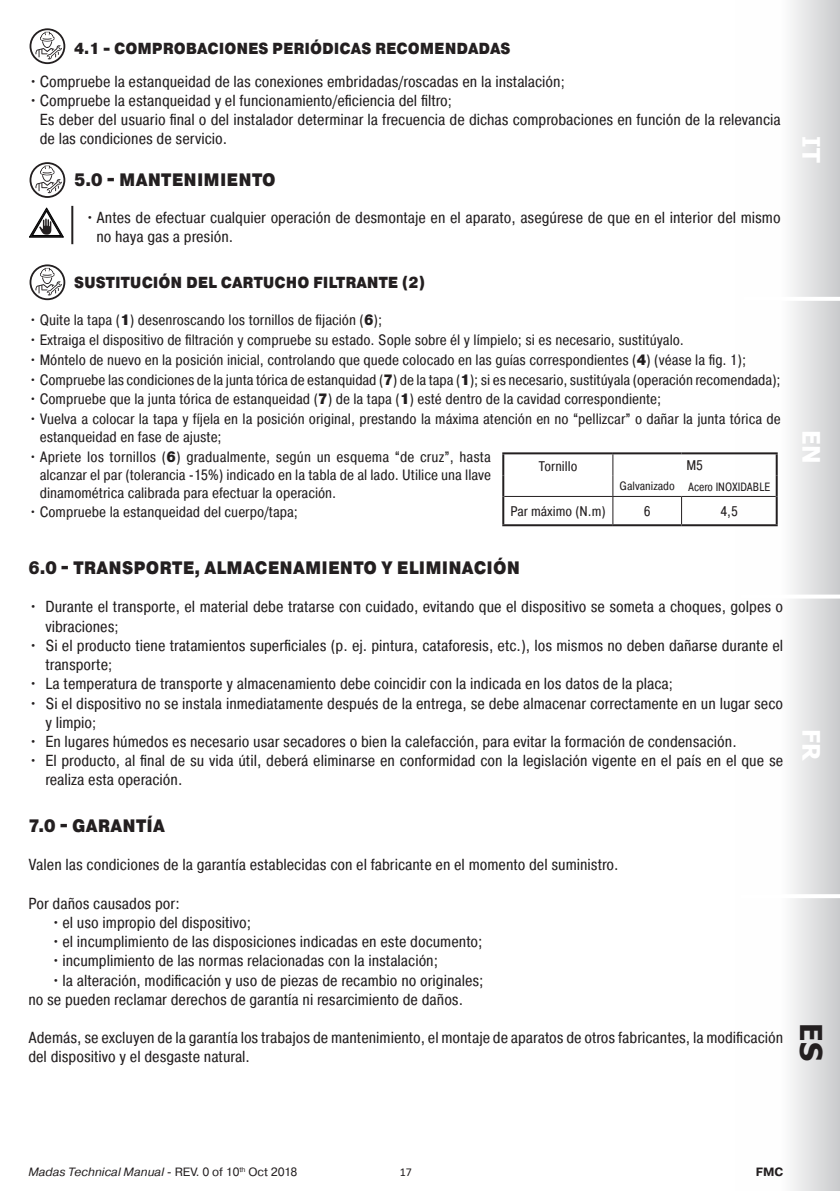
<style>
.page{position:relative;width:840px;height:1191px;background:#fff}
.page>*{position:absolute;margin:0;border:0;box-sizing:border-box;transform-origin:0 0}
.t1{font:700 30px "Tahoma";color:#231f20}
.t2{font:700 24px "Tahoma";color:#fff}
.t3{font:900 18px "Pragmatica Cond";letter-spacing:.01em;color:#231f20}
.t4{font:16px/19.2px "Pragmatica Cond";color:#231f20}
.t5{font:900 16px "Pragmatica Cond";color:#231f20}
.t6{font:15px/18px "Pragmatica Cond";color:#231f20}
.t7{font:14px "Pragmatica Cond";color:#231f20}
.t8{font:italic 12px "Pragmatica";color:#231f20}
.t9{font:12px "Pragmatica Cond";color:#231f20;scale:.95 1}
.t10{font:12px "Pragmatica Cond";color:#231f20}
.t11{font:700 12px "Pragmatica";color:#231f20}
.t12{font:12px "Calibri";color:#231f20}
.s1{font-size:15px}
.s2{font-weight:900}
.s3{font-style:normal}
</style>
<div class="page">
<div style="left:734px;top:0;width:105px;height:1191px;background:linear-gradient(to right,#fff,#d5d6d7)"></div>
<hr style="left:743px;top:297px;width:96px;height:4px;background:#fff">
<hr style="left:740px;top:594px;width:99px;height:4px;background:#fff">
<hr style="left:740px;top:894px;width:99px;height:4px;background:#fff">
<svg style="left:30px;top:28px;width:35px;height:36px"></svg>
<svg style="left:31px;top:30px;width:32px;height:32px"></svg>
<svg style="left:35px;top:32px;width:27px;height:27px"></svg>
<svg style="left:30px;top:162px;width:35px;height:36px"></svg>
<svg style="left:31px;top:164px;width:32px;height:32px"></svg>
<svg style="left:35px;top:166px;width:27px;height:27px"></svg>
<svg style="left:30px;top:264px;width:35px;height:36px"></svg>
<svg style="left:31px;top:266px;width:32px;height:32px"></svg>
<svg style="left:35px;top:268px;width:27px;height:27px"></svg>
<hr style="left:71px;top:206px;width:2px;height:38px;background:#231f20">
<svg style="left:29px;top:208px;width:34px;height:29px"></svg>
<hr style="left:504px;top:496px;width:108px;height:1px;background:#231f20">
<hr style="left:612px;top:496px;width:69px;height:1px;background:#231f20">
<svg style="left:612px;top:454px;width:1px;height:70px"></svg>
<hr style="left:681px;top:496px;width:94px;height:1px;background:#231f20">
<hr style="left:502px;top:452px;width:110px;height:2px;background:#231f20">
<hr style="left:502px;top:454px;width:2px;height:22px;background:#231f20">
<hr style="left:502px;top:476px;width:2px;height:20px;background:#231f20">
<hr style="left:612px;top:452px;width:69px;height:2px;background:#231f20">
<hr style="left:681px;top:452px;width:96px;height:2px;background:#231f20">
<hr style="left:775px;top:454px;width:2px;height:22px;background:#231f20">
<hr style="left:775px;top:476px;width:2px;height:20px;background:#231f20">
<hr style="left:502px;top:496px;width:2px;height:28px;background:#231f20">
<hr style="left:775px;top:496px;width:2px;height:28px;background:#231f20">
<hr style="left:502px;top:524px;width:110px;height:2px;background:#231f20">
<hr style="left:612px;top:524px;width:69px;height:2px;background:#231f20">
<hr style="left:681px;top:524px;width:96px;height:2px;background:#231f20">
<p class="t5" style="left:74px;top:38px;width:437px">4.1 - COMPROBACIONES PERIÓDICAS RECOMENDADAS</p>
<p class="t4" style="left:28px;top:71px;width:537px">•Compruebe la estanqueidad de las conexiones embridadas/roscadas en la instalación<span class="s1">;</span></p>
<p class="t4" style="left:28px;top:91px;width:425px">•Compruebe la estanqueidad y el funcionamiento/eficiencia del filtro<span class="s1">;</span></p>
<p class="t4" style="left:40px;top:110px;width:742px">Es deber del usuario final o del instalador determinar la frecuencia de dichas comprobaciones en función de la relevancia de las condiciones de servicio.</p>
<p class="t3" style="left:74px;top:168px;width:203px">5.0 - MANTENIMIENTO</p>
<p class="t4" style="left:96px;top:207px;width:685px;text-indent:-11px">•Antes de efectuar cualquier operación de desmontaje en el aparato, asegúrese de que en el interior del mismo no haya gas a presión.</p>
<p class="t5" style="left:74px;top:272px;width:352px">SUSTITUCIÓN DEL CARTUCHO FILTRANTE (2)</p>
<p class="t6" style="left:28px;top:311px;width:355px">• Quite la tapa (<span class="s2">1</span>) desenroscando los tornillos de fijación (<span class="s2">6</span>);</p>
<p class="t6" style="left:28px;top:331px;width:656px">• Extraiga el dispositivo de filtración y compruebe su estado. Sople sobre él y límpielo; si es necesario, sustitúyalo.</p>
<p class="t6" style="left:28px;top:351px;width:719px">• Móntelo de nuevo en la posición inicial, controlando que quede colocado en las guías correspondientes (<span class="s2">4</span>) (véase la fig. 1);</p>
<p class="t6" style="left:28px;top:370px;width:753px">• Compruebe las condiciones de la junta tórica de estanquidad (<span class="s2">7</span>) de la tapa (<span class="s2">1</span>); si es necesario, sustitúyala (operación recomendada);</p>
<p class="t6" style="left:28px;top:390px;width:634px">• Compruebe que la junta tórica de estanqueidad (<span class="s2">7</span>) de la tapa (<span class="s2">1</span>) esté dentro de la cavidad correspondiente;</p>
<p class="t6" style="left:40px;top:410px;width:742px;text-indent:-11px">• Vuelva a colocar la tapa y fíjela en la posición original, prestando la máxima atención en no “pellizcar” o dañar la junta tórica de estanqueidad en fase de ajuste;</p>
<p class="t6" style="left:40px;top:447px;width:453px;text-align:justify;text-indent:-11px">• Apriete los tornillos (<span class="s2">6</span>) gradualmente, según un esquema “de cruz”, hasta alcanzar el par (tolerancia -15%) indicado en la tabla de al lado. Utilice una llave dinamométrica calibrada para efectuar la operación.</p>
<p class="t6" style="left:28px;top:503px;width:271px">• Compruebe la estanqueidad del cuerpo/tapa;</p>
<p class="t7" style="left:538px;top:458px;width:40px">Tornillo</p>
<p class="t7" style="left:686px;top:456px;width:18px">M5</p>
<p class="t10" style="left:619px;top:479px;width:57px">Galvanizado</p>
<p class="t9" style="left:687px;top:479px;width:88px">Acero INOXIDABLE</p>
<p class="t7" style="left:510px;top:502px;width:97px">Par máximo (N.m)</p>
<p class="t7" style="left:643px;top:502px;width:8px">6</p>
<p class="t7" style="left:720px;top:503px;width:19px">4,5</p>
<p class="t3" style="left:28px;top:556px;width:493px">6.0 - TRANSPORTE, ALMACENAMIENTO Y ELIMINACIÓN</p>
<p class="t4" style="left:45px;top:597px;width:739px;text-indent:-17px">• Durante el transporte, el material debe tratarse con cuidado, evitando que el dispositivo se someta a choques, golpes o vibraciones<span class="s1">;</span></p>
<p class="t4" style="left:45px;top:635px;width:738px;text-indent:-17px">• Si el producto tiene tratamientos superficiales (p. ej. pintura, cataforesis, etc.), los mismos no deben dañarse durante el transporte<span class="s1">;</span></p>
<p class="t4" style="left:28px;top:674px;width:645px">• La temperatura de transporte y almacenamiento debe coincidir con la indicada en los datos de la placa<span class="s1">;</span></p>
<p class="t4" style="left:45px;top:693px;width:738px;text-indent:-17px">• Si el dispositivo no se instala inmediatamente después de la entrega, se debe almacenar correctamente en un lugar seco y limpio<span class="s1">;</span></p>
<p class="t4" style="left:28px;top:731px;width:709px">• En lugares húmedos es necesario usar secadores o bien la calefacción, para evitar la formación de condensación.</p>
<p class="t4" style="left:45px;top:751px;width:739px;text-indent:-17px">• El producto, al final de su vida útil, deberá eliminarse en conformidad con la legislación vigente en el país en el que se realiza esta operación.</p>
<p class="t3" style="left:28px;top:814px;width:138px">7.0 - GARANTÍA</p>
<p class="t4" style="left:28px;top:855px;width:591px">Valen las condiciones de la garantía establecidas con el fabricante en el momento del suministro.</p>
<p class="t4" style="left:28px;top:893px;width:153px">Por daños causados por:</p>
<p class="t4" style="left:51px;top:912px;width:201px">•el uso impropio del dispositivo;</p>
<p class="t4" style="left:51px;top:932px;width:433px">•el incumplimiento de las disposiciones indicadas en este documento;</p>
<p class="t4" style="left:51px;top:951px;width:388px">•incumplimiento de las normas relacionadas con la instalación;</p>
<p class="t4" style="left:51px;top:970px;width:434px">•la alteración, modificación y uso de piezas de recambio no originales;</p>
<p class="t4" style="left:28px;top:989px;width:436px">no se pueden reclamar derechos de garantía ni resarcimiento de daños.</p>
<p class="t4" style="left:28px;top:1028px;width:756px">Además, se excluyen de la garantía los trabajos de mantenimiento, el montaje de aparatos de otros fabricantes, la modificación del dispositivo y el desgaste natural.</p>
<h2 class="t2" style="left:827px;top:136px;width:28px;rotate:90deg">IT</h2>
<h2 class="t2" style="left:827px;top:430px;width:35px;rotate:90deg">EN</h2>
<h2 class="t2" style="left:827px;top:728px;width:33px;rotate:90deg">FR</h2>
<h1 class="t1" style="left:831px;top:1023px;width:39px;rotate:90deg">ES</h1>
<p class="t8" style="left:28px;top:1164px;width:270px">Madas Technical Manual <span class="s3">- REV. 0 of 10</span><sup>th</sup> <span class="s3">Oct 2018</span></p>
<p class="t11" style="left:755px;top:1164px;width:29px">FMC</p>
<p class="t12" style="left:399px;top:1163px;width:14px">17</p>
</div>
